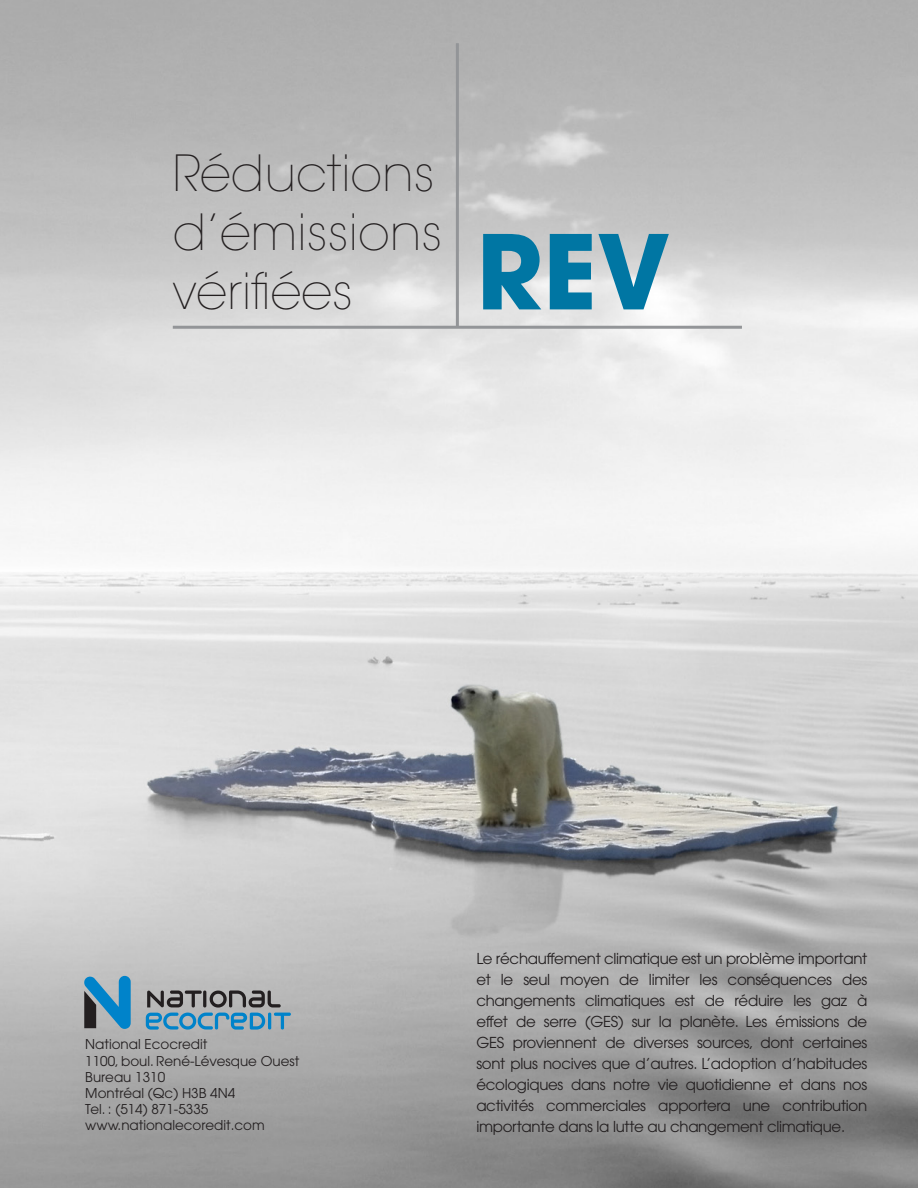
<style>
.page{position:relative;width:918px;height:1188px;background:#fff}
.page>*{position:absolute;margin:0;border:0;box-sizing:border-box;transform-origin:0 0}
.t1{font:700 102px "Avant Garde";color:#0076a3}
.t2{font:200 49.5px/59.4px "Avant Garde";color:#231f20}
.texte{font:15px/21px "Avant Garde";letter-spacing:-.02em;color:#231f20;text-align:justify}
.t3{font:13.5px "Avant Garde";color:#231f20}
</style>
<div class="page">
<img style="left:0;top:0;width:918px;height:1188px">
<hr style="left:173px;top:326px;width:569px;height:3px;background:#939598">
<hr style="left:456px;top:43px;width:3px;height:283px;background:#939598">
<svg style="left:146px;top:990px;width:145px;height:40px"></svg>
<svg style="left:84px;top:976px;width:47px;height:53px"></svg>
<p class="t2" style="left:173px;top:144px;width:271px">Réductions d’émissions vérifiées</p>
<p class="t1" style="left:476px;top:206px;width:196px">REV</p>
<p class="t3" style="left:85px;top:1037px;width:124px">National Ecocredit</p>
<p class="t3" style="left:85px;top:1053px;width:216px">1100, boul. René-Lévesque Ouest</p>
<p class="t3" style="left:85px;top:1069px;width:81px">Bureau 1310</p>
<p class="t3" style="left:85px;top:1085px;width:151px">Montréal (Qc) H3B 4N4</p>
<p class="t3" style="left:85px;top:1101px;width:125px">Tel. : (514) 871-5335</p>
<p class="t3" style="left:85px;top:1118px;width:181px">www.nationalecoredit.com</p>
<p class="texte" style="left:476px;top:948px;width:393px">Le réchauffement climatique est un problème important et le seul moyen de limiter les conséquences des changements climatiques est de réduire les gaz à effet de serre (GES) sur la planète. Les émissions de GES proviennent de diverses sources, dont certaines sont plus nocives que d’autres. L’adoption d’habitudes écologiques dans notre vie quotidienne et dans nos activités commerciales apportera une contribution importante dans la lutte au changement climatique.</p>
</div>
